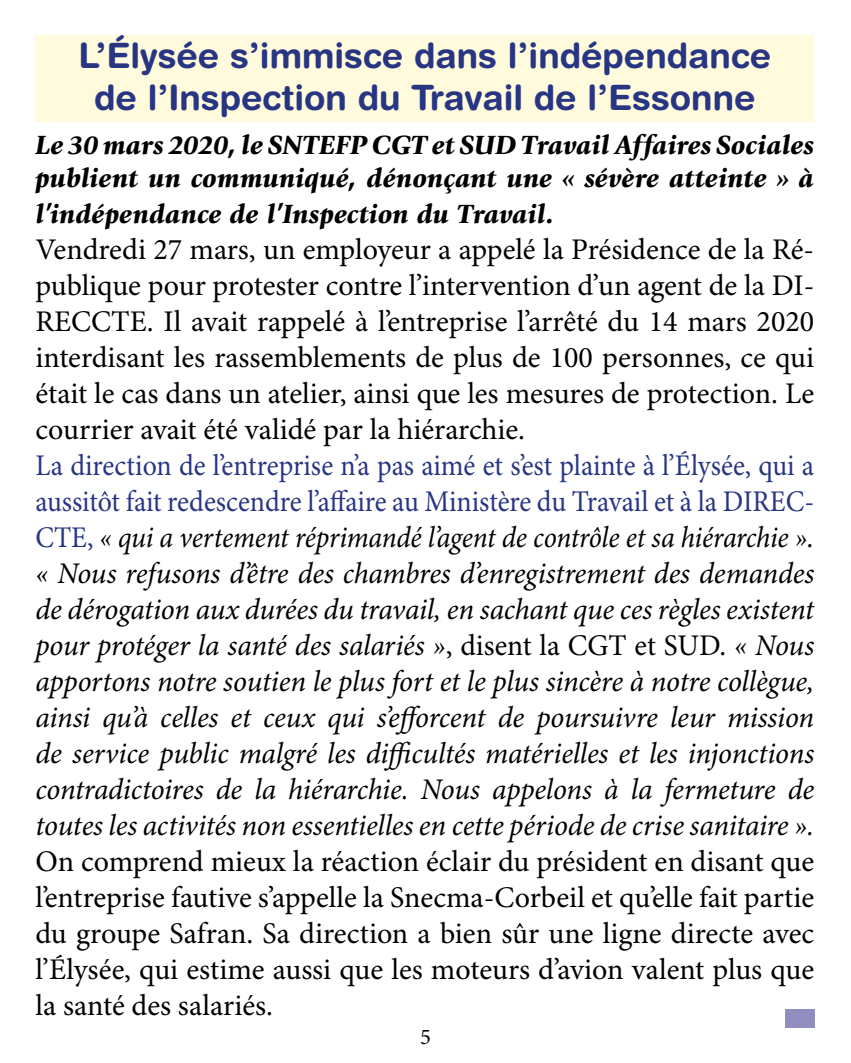
<style>
.page{position:relative;width:851px;height:1063px;background:#fff}
.page>*{position:absolute;margin:0;border:0;box-sizing:border-box;transform-origin:0 0}
.t1{font:700 35px/42px "Helvetica Rounded";color:#283583;text-align:center}
.t2{font:italic 30px/36px "Minion Pro";letter-spacing:-.005em;color:#000;text-align:justify;scale:.93 1}
.t3{font:30px/36px "Minion Pro";color:#000;text-align:justify}
.t4{font:italic 900 27.5px/33px "Giovanni";letter-spacing:.005em;color:#000}
.t5{font:22.5px "Minion Pro";color:#000}
.s1{font-style:normal;color:#283583}
.s2{font-style:normal}
</style>
<div class="page">
<div style="left:35px;top:35px;width:779px;height:87px;background:#fffbdc"></div>
<div style="left:784px;top:1009px;width:30px;height:19px;background:#918dbe"></div>
<p class="t1" style="left:78px;top:34px;width:694px">L’Élysée s’immisce dans l’indépendance de l’Inspection du Travail de l’Essonne</p>
<p class="t4" style="left:35px;top:128px;width:780px">Le 30 mars 2020, le SNTEFP CGT et SUD Travail Affaires Sociales publient un communiqué, dénonçant une « sévère atteinte » à</p>
<p class="t4" style="left:35px;top:197px;width:520px">l’indépendance de l’Inspection du Travail.</p>
<p class="t3" style="left:35px;top:232px;width:780px">Vendredi 27 mars, un employeur a appelé la Présidence de la Ré&shy;publique pour protester contre l’intervention d’un agent de la DI-RECCTE. Il avait rappelé à l’entreprise l’arrêté du 14 mars 2020 interdisant les rassemblements de plus de 100 personnes, ce qui était le cas dans un atelier, ainsi que les mesures de protection. Le courrier avait été validé par la hiérarchie.</p>
<p class="t2" style="left:35px;top:448px;width:838px"><span class="s1">La direction de l’entreprise n’a pas aimé et s’est plainte à l’Élysée, qui a aussitôt fait redescendre l’affaire au Ministère du Travail et à la DIREC-CTE,</span> « qui a vertement réprimandé l’agent de contrôle et sa hiérarchie ». « Nous refusons d’être des chambres d’enregistrement des demandes de dérogation aux durées du travail, en sachant que ces règles existent pour protéger la santé des salariés »<span class="s2">, disent la CGT et SUD.</span> « Nous apportons notre soutien le plus fort et le plus sincère à notre collègue, ainsi qu’à celles et ceux qui s’efforcent de poursuivre leur mission de service public malgré les difficultés matérielles et les injonctions contradictoires de la hiérarchie. Nous appelons à la fermeture de toutes les activités non essentielles en cette période de crise sanitaire ».</p>
<p class="t3" style="left:35px;top:844px;width:780px">On comprend mieux la réaction éclair du président en disant que l’entreprise fautive s’appelle la Snecma-Corbeil et qu’elle fait partie du groupe Safran. Sa direction a bien sûr une ligne directe avec l’Élysée, qui estime aussi que les moteurs d’avion valent plus que la santé des salariés.</p>
<p class="t5" style="left:420px;top:1023px;width:12px">5</p>
</div>
